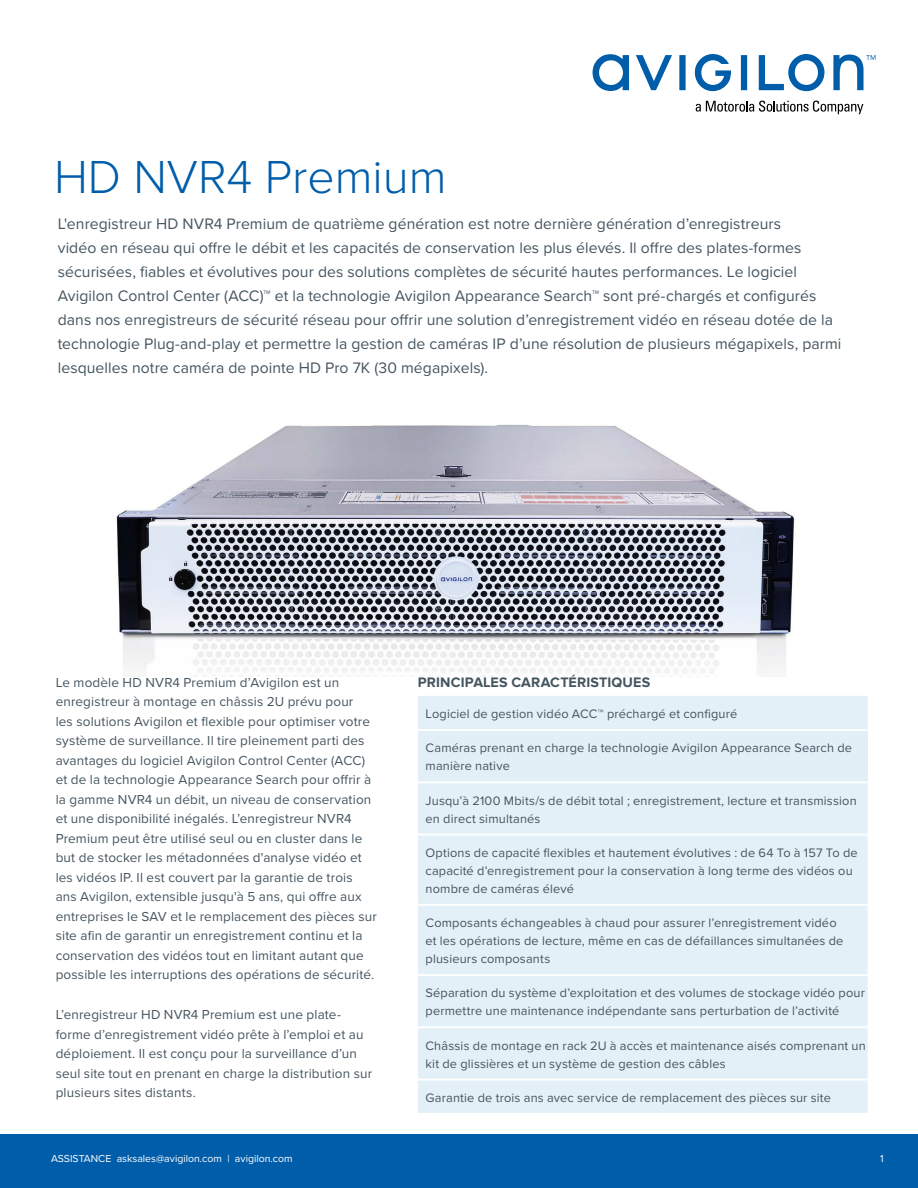
<style>
.page{position:relative;width:918px;height:1188px;background:#fff}
.page>*{position:absolute;margin:0;border:0;box-sizing:border-box;transform-origin:0 0}
.t1{font:300 48px "Proxima Nova";color:#005daa}
.t2{font:15.75px/24px "Proxima Nova";letter-spacing:.005em;color:#455560}
.t3{font:700 14.25px "Proxima Nova";letter-spacing:.01em;color:#455560}
.t4{font:13.5px/19.5px "Proxima Nova";letter-spacing:.01em;color:#455560}
.t5{font:12.75px/18px "Proxima Nova";letter-spacing:.015em;color:#455560}
.t6{font:10.5px "Proxima Nova";color:#fff}
</style>
<div class="page">
<div style="left:0;top:1134px;width:918px;height:54px;background:#005daa"></div>
<svg style="left:593px;top:54px;width:282px;height:37px"></svg>
<svg style="left:696px;top:101px;width:167px;height:13px"></svg>
<img style="left:116px;top:424px;width:679px;height:252px">
<div style="left:418px;top:696px;width:450px;height:417px;background:#e3f0f7"></div>
<div style="left:418px;top:730px;width:450px;height:52px;background:#e2eff6"></div>
<hr style="left:418px;top:834px;width:450px;height:2px;background:#fff">
<hr style="left:418px;top:904px;width:450px;height:2px;background:#fff">
<hr style="left:418px;top:974px;width:450px;height:2px;background:#fff">
<hr style="left:418px;top:1026px;width:450px;height:2px;background:#fff">
<hr style="left:418px;top:729px;width:450px;height:2px;background:#fff">
<hr style="left:418px;top:781px;width:450px;height:2px;background:#fff">
<hr style="left:418px;top:1079px;width:450px;height:2px;background:#fff">
<h1 class="t1" style="left:54px;top:149px;width:394px">HD NVR4 Premium</h1>
<p class="t2" style="left:58px;top:212px;width:785px">L'enregistreur HD NVR4 Premium de quatrième génération est notre dernière génération d’enregistreurs<br>vidéo en réseau qui offre le débit et les capacités de conservation les plus élevés. Il offre des plates-formes sécurisées, fiables et évolutives pour des solutions complètes de sécurité hautes performances. Le logiciel Avigilon Control Center (ACC)™ et la technologie Avigilon Appearance Search™ sont pré-chargés et configurés dans nos enregistreurs de sécurité réseau pour offrir une solution d’enregistrement vidéo en réseau dotée de la technologie Plug-and-play et permettre la gestion de caméras IP d’une résolution de plusieurs mégapixels, parmi lesquelles notre caméra de pointe HD Pro 7K (30 mégapixels).</p>
<p class="t4" style="left:56px;top:673px;width:323px">Le modèle HD NVR4 Premium d’Avigilon est un enregistreur à montage en châssis 2U prévu pour<br>les solutions Avigilon et flexible pour optimiser votre système de surveillance. Il tire pleinement parti des avantages du logiciel Avigilon Control Center (ACC) et de la technologie Appearance Search pour offrir à la gamme NVR4 un débit, un niveau de conservation et une disponibilité inégalés. L’enregistreur NVR4<br>Premium peut être utilisé seul ou en cluster dans le but de stocker les métadonnées d'analyse vidéo et les vidéos IP. Il est couvert par la garantie de trois ans Avigilon, extensible jusqu'à 5 ans, qui offre aux entreprises le SAV et le remplacement des pièces sur site afin de garantir un enregistrement continu et la conservation des vidéos tout en limitant autant que possible les interruptions des opérations de sécurité.</p>
<p class="t4" style="left:56px;top:1005px;width:318px">L’enregistreur HD NVR4 Premium est une plate&shy;forme d’enregistrement vidéo prête à l’emploi et au déploiement. Il est conçu pour la surveillance d’un seul site tout en prenant en charge la distribution sur plusieurs sites distants.</p>
<p class="t3" style="left:418px;top:675px;width:234px">PRINCIPALES CARACTÉRISTIQUES</p>
<p class="t5" style="left:426px;top:705px;width:313px">Logiciel de gestion vidéo ACC™ préchargé et configuré</p>
<p class="t5" style="left:426px;top:739px;width:428px">Caméras prenant en charge la technologie Avigilon Appearance Search de manière native</p>
<p class="t5" style="left:426px;top:792px;width:433px">Jusqu’à 2100 Mbits/s de débit total ; enregistrement, lecture et transmission en direct simultanés</p>
<p class="t5" style="left:426px;top:844px;width:434px">Options de capacité flexibles et hautement évolutives : de 64 To à 157 To de capacité d’enregistrement pour la conservation à long terme des vidéos ou nombre de caméras élevé</p>
<p class="t5" style="left:426px;top:914px;width:419px">Composants échangeables à chaud pour assurer l’enregistrement vidéo et les opérations de lecture, même en cas de défaillances simultanées de plusieurs composants</p>
<p class="t5" style="left:426px;top:984px;width:441px">Séparation du système d’exploitation et des volumes de stockage vidéo pour permettre une maintenance indépendante sans perturbation de l’activité</p>
<p class="t5" style="left:426px;top:1037px;width:442px">Châssis de montage en rack 2U à accès et maintenance aisés comprenant un kit de glissières et un système de gestion des câbles</p>
<p class="t5" style="left:426px;top:1089px;width:407px">Garantie de trois ans avec service de remplacement des pièces sur site</p>
<p class="t6" style="left:51px;top:1152px;width:243px">ASSISTANCE asksales@avigilon.com | avigilon.com</p>
<p class="t6" style="left:880px;top:1152px;width:5px">1</p>
</div>
